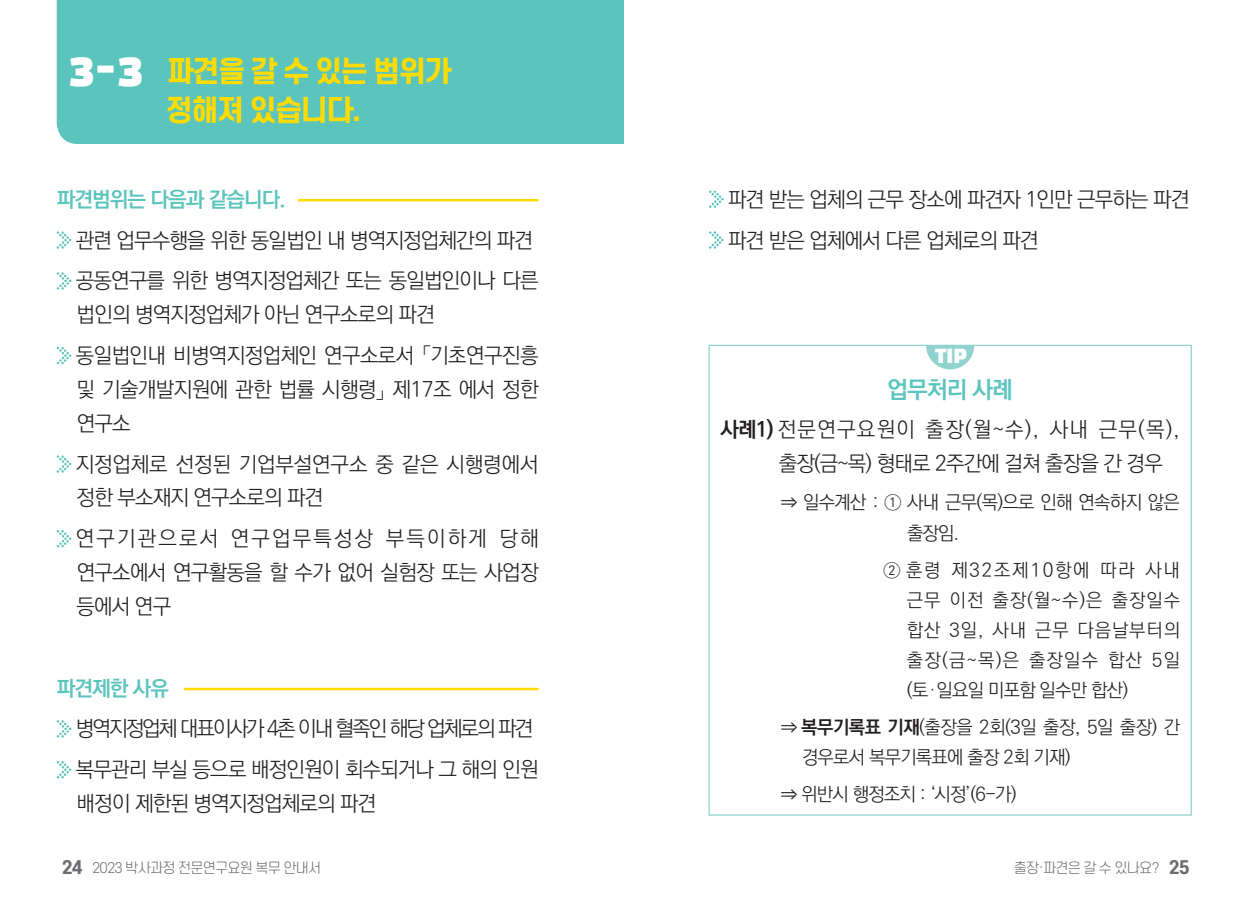
<style>
.page{position:relative;width:1248px;height:908px;background:#fff}
.page>*{position:absolute;margin:0;border:0;box-sizing:border-box;transform-origin:0 0}
.t1{font:45px "Black Han Sans";color:#fff}
.t2{font:800 28.5px/38.8px "S Core Dream 7";letter-spacing:-.06em;color:#ffdc01}
.t3{font:23.75px "Ko Pub World Dotum PB";letter-spacing:-.04em;color:#5ac4bd}
.t4{font:21.25px/33.8px "Ko Pub World Dotum PL";letter-spacing:-.04em;color:#231f20}
.t5{font:21.25px/40.8px "Ko Pub World Dotum PL";letter-spacing:-.09em;color:#231f20}
.t6{font:21.25px/33.8px "Ko Pub World Dotum PL";letter-spacing:-.01em;color:#231f20}
.t7{font:21.25px "Ko Pub World Dotum PB";letter-spacing:-.04em;color:#5ac4bd}
.t8{font:19px "Black Han Sans";color:#fff}
.t9{font:18.75px/30px "Ko Pub World Dotum PL";letter-spacing:-.025em;color:#231f20}
.t10{font:300 13.75px "S Core Dream 3";letter-spacing:-.06em;color:#6c6d70}
.s1{font-family:"Ko Pub World Dotum PB"}
.s2{font-family:"S Core Dream 7";font-weight:800;font-size:17.5px}
</style>
<div class="page">
<div style="left:57px;top:0;width:567px;height:144px;background:#5ac4bd"></div>
<hr style="left:298px;top:199px;width:240px;height:2px;background:#ffdc01">
<svg style="left:57px;top:231px;width:14px;height:17px"></svg>
<svg style="left:57px;top:272px;width:14px;height:17px"></svg>
<svg style="left:57px;top:347px;width:14px;height:17px"></svg>
<svg style="left:57px;top:455px;width:14px;height:17px"></svg>
<svg style="left:57px;top:530px;width:14px;height:17px"></svg>
<hr style="left:184px;top:687px;width:354px;height:3px;background:#ffdc01">
<svg style="left:57px;top:720px;width:14px;height:17px"></svg>
<svg style="left:57px;top:761px;width:14px;height:17px"></svg>
<svg style="left:926px;top:345px;width:48px;height:24px"></svg>
<svg style="left:709px;top:190px;width:14px;height:18px"></svg>
<svg style="left:709px;top:231px;width:14px;height:17px"></svg>
<h1 class="t1" style="left:68px;top:49px;width:77px">3-3</h1>
<h2 class="t2" style="left:166px;top:51px;width:287px">파견을 갈 수 있는 범위가 정해져 있습니다.</h2>
<p class="t7" style="left:57px;top:184px;width:231px">파견범위는 다음과 같습니다.</p>
<p class="t4" style="left:76px;top:220px;width:464px;line-height:40.8px">관련 업무수행을 위한 동일법인 내 병역지정업체간의 파견 공동연구를 위한 병역지정업체간 또는 동일법인이나 다른</p>
<p class="t4" style="left:76px;top:295px;width:464px;line-height:40.8px">법인의 병역지정업체가 아닌 연구소로의 파견<br>동일법인내 비병역지정업체인 연구소로서 「기초연구진흥</p>
<p class="t4" style="left:77px;top:373px;width:463px">및 기술개발지원에 관한 법률 시행령」 제17조 에서 정한 연구소</p>
<p class="t6" style="left:76px;top:447px;width:464px">지정업체로 선정된 기업부설연구소 중 같은 시행령에서 정한 부소재지 연구소로의 파견</p>
<p class="t4" style="left:76px;top:522px;width:464px;text-align:justify">연구기관으로서 연구업무특성상 부득이하게 당해 연구소에서 연구활동을 할 수가 없어 실험장 또는 사업장 등에서 연구</p>
<p class="t7" style="left:57px;top:672px;width:114px">파견제한 사유</p>
<p class="t5" style="left:76px;top:708px;width:464px">병역지정업체 대표이사가 4촌 이내 혈족인 해당 업체로의 파견 복무관리 부실 등으로 배정인원이 회수되거나 그 해의 인원</p>
<p class="t4" style="left:77px;top:786px;width:301px">배정이 제한된 병역지정업체로의 파견</p>
<p class="t4" style="left:728px;top:179px;width:463px;line-height:40.8px">파견 받는 업체의 근무 장소에 파견자 1인만 근무하는 파견 파견 받은 업체에서 다른 업체로의 파견</p>
<p class="t8" style="left:935px;top:348px;width:33px">TIP</p>
<p class="t3" style="left:887px;top:372px;width:127px">업무처리 사례</p>
<p class="t4" style="left:778px;top:413px;width:402px;text-indent:-58px"><span class="s1">사례1)</span> 전문연구요원이 출장(월~수), 사내 근무(목), 출장(금~목) 형태로 2주간에 걸쳐 출장을 간 경우</p>
<p class="t9" style="left:906px;top:488px;width:274px;text-indent:-127px">⇒ 일수계산 : ① 사내 근무(목)으로 인해 연속하지 않은 출장임.</p>
<p class="t9" style="left:906px;top:555px;width:275px;text-align:justify;text-indent:-23px">② 훈령 제32조제10항에 따라 사내 근무 이전 출장(월~수)은 출장일수 합산 3일, 사내 근무 다음날부터의 출장(금~목)은 출장일수 합산 5일 (토·일요일 미포함 일수만 합산)</p>
<p class="t9" style="left:802px;top:712px;width:379px;text-indent:-22px">⇒ <span class="s1">복무기록표 기재</span>(출장을 2회(3일 출장, 5일 출장) 간 경우로서 복무기록표에 출장 2회 기재)</p>
<p class="t9" style="left:780px;top:779px;width:238px">⇒ 위반시 행정조치 : ‘시정’(6-가)</p>
<p class="t10" style="left:62px;top:857px;width:261px"><span class="s2">24</span> 2023 박사과정 전문연구요원 복무 안내서</p>
<p class="t10" style="left:1013px;top:857px;width:178px">출장·파견은 갈 수 있나요? <span class="s2">25</span></p>
</div>
